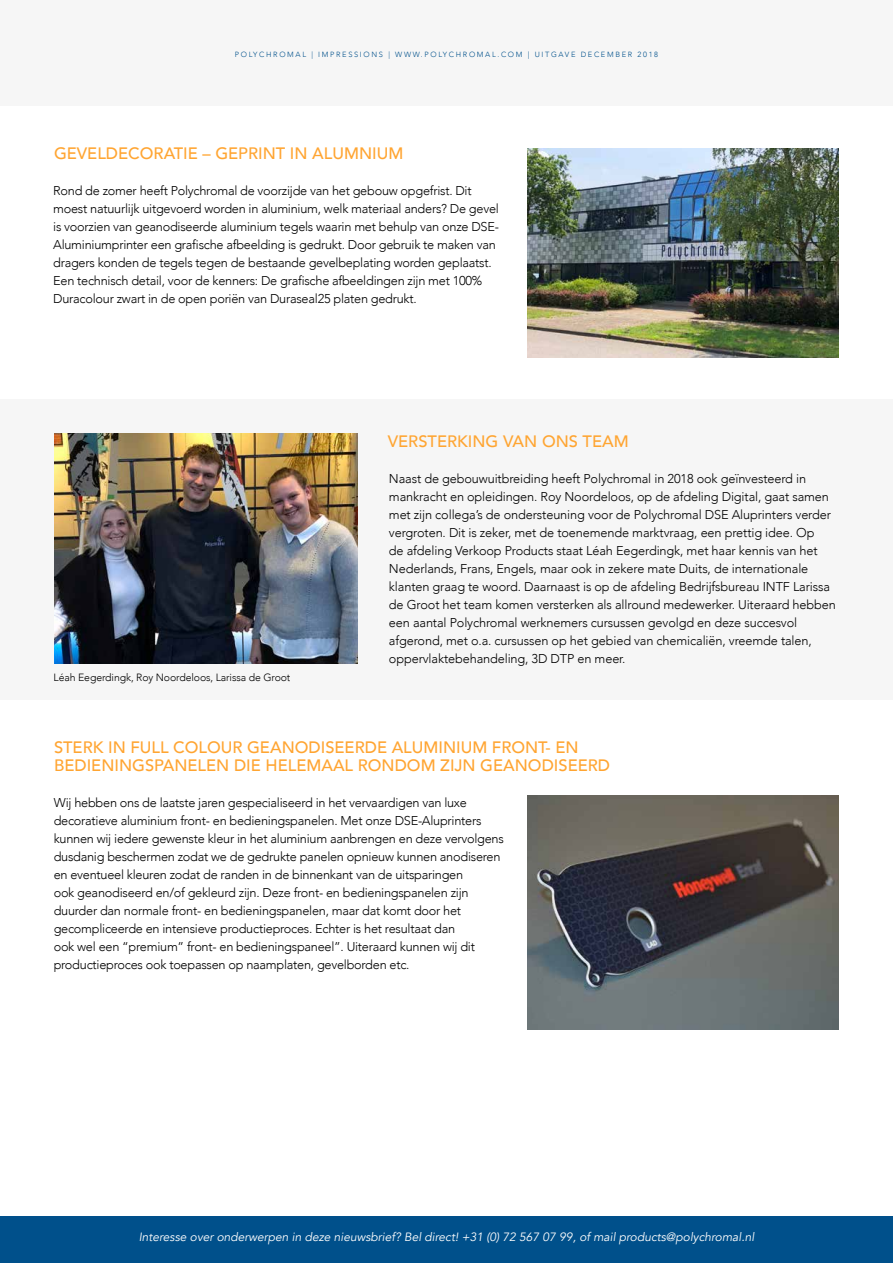
<style>
.page{position:relative;width:893px;height:1263px;background:#fff}
.page>*{position:absolute;margin:0;border:0;box-sizing:border-box;transform-origin:0 0}
.t1{font:500 16.5px/18px "Avenir";color:#ffa532}
.t2{font:300 12.75px/18px "Avenir";letter-spacing:-.02em;color:#000}
.t3{font:italic 12px "Avenir";color:#fff}
.t4{font:300 10.5px "Avenir";letter-spacing:-.01em;color:#000}
.t5{font:300 7.5px "Avenir";letter-spacing:.22em;color:#00508b}
</style>
<div class="page">
<div style="left:0;top:399px;width:893px;height:300px;background:#f6f6f6"></div>
<div style="left:0;top:0;width:893px;height:105px;background:#f6f6f6"></div>
<div style="left:0;top:1216px;width:893px;height:47px;background:#00508b"></div>
<img style="left:528px;top:148px;width:311px;height:209px">
<img style="left:54px;top:433px;width:303px;height:230px">
<img style="left:528px;top:795px;width:310px;height:234px">
<p class="t5" style="left:235px;top:50px;width:425px">POLYCHROMAL | IMPRESSIONS | WWW.POLYCHROMAL.COM | UITGAVE DECEMBER 2018</p>
<p class="t1" style="left:54px;top:143px;width:351px">GEVELDECORATIE – GEPRINT IN ALUMNIUM</p>
<p class="t2" style="left:53px;top:182px;width:447px">Rond de zomer heeft Polychromal de voorzijde van het gebouw opgefrist. Dit moest natuurlijk uitgevoerd worden in aluminium, welk materiaal anders? De gevel is voorzien van geanodiseerde aluminium tegels waarin met behulp van onze DSE-Aluminiumprinter een grafische afbeelding is gedrukt. Door gebruik te maken van dragers konden de tegels tegen de bestaande gevelbeplating worden geplaatst.<br>Een technisch detail, voor de kenners: De grafische afbeeldingen zijn met 100% Duracolour zwart in de open poriën van Duraseal25 platen gedrukt.</p>
<p class="t1" style="left:388px;top:431px;width:242px">VERSTERKING VAN ONS TEAM</p>
<p class="t4" style="left:54px;top:671px;width:238px">Léah Eegerdingk, Roy Noordeloos, Larissa de Groot</p>
<p class="t2" style="left:389px;top:470px;width:448px">Naast de gebouwuitbreiding heeft Polychromal in 2018 ook geïnvesteerd in mankracht en opleidingen. Roy Noordeloos, op de afdeling Digital, gaat samen met zijn collega’s de ondersteuning voor de Polychromal DSE Aluprinters verder vergroten. Dit is zeker, met de toenemende marktvraag, een prettig idee. Op<br>de afdeling Verkoop Products staat Léah Eegerdingk, met haar kennis van het Nederlands, Frans, Engels, maar ook in zekere mate Duits, de internationale klanten graag te woord. Daarnaast is op de afdeling Bedrijfsbureau INTF Larissa de Groot het team komen versterken als allround medewerker. Uiteraard hebben een aantal Polychromal werknemers cursussen gevolgd en deze succesvol afgerond, met o.a. cursussen op het gebied van chemicaliën, vreemde talen, oppervlaktebehandeling, 3D DTP en meer.</p>
<p class="t1" style="left:54px;top:737px;width:558px">STERK IN FULL COLOUR GEANODISEERDE ALUMINIUM FRONT- EN<br>BEDIENINGSPANELEN DIE HELEMAAL RONDOM ZIJN GEANODISEERD</p>
<p class="t2" style="left:54px;top:794px;width:452px">Wij hebben ons de laatste jaren gespecialiseerd in het vervaardigen van luxe decoratieve aluminium front- en bedieningspanelen. Met onze DSE-Aluprinters kunnen wij iedere gewenste kleur in het aluminium aanbrengen en deze vervolgens dusdanig beschermen zodat we de gedrukte panelen opnieuw kunnen anodiseren en eventueel kleuren zodat de randen in de binnenkant van de uitsparingen<br>ook geanodiseerd en/of gekleurd zijn. Deze front- en bedieningspanelen zijn duurder dan normale front- en bedieningspanelen, maar dat komt door het gecompliceerde en intensieve productieproces. Echter is het resultaat dan<br>ook wel een “premium” front- en bedieningspaneel”. Uiteraard kunnen wij dit productieproces ook toepassen op naamplaten, gevelborden etc.</p>
<p class="t3" style="left:139px;top:1229px;width:617px">Interesse over onderwerpen in deze nieuwsbrief? Bel direct! +31 (0) 72 567 07 99, of mail products@polychromal.nl</p>
</div>
